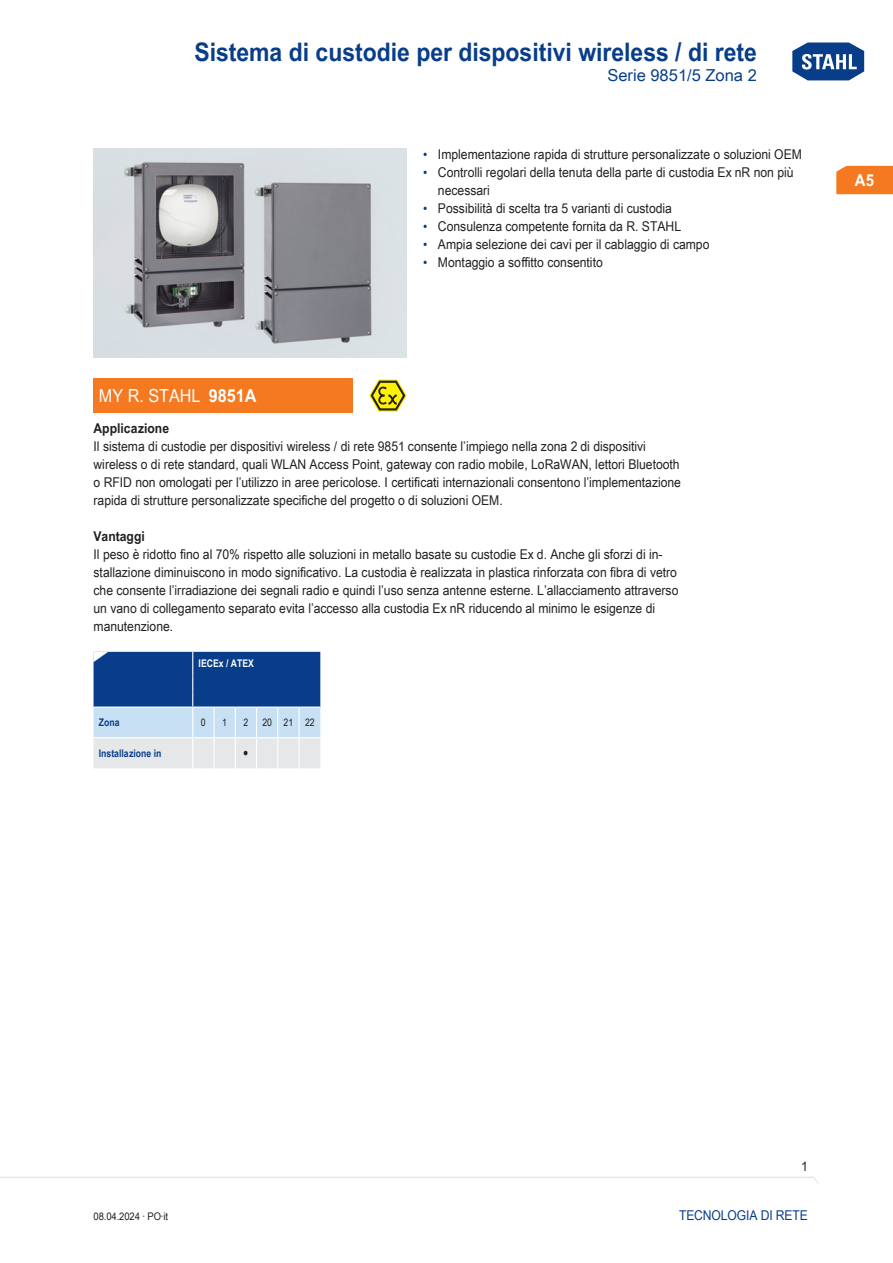
<style>
.page{position:relative;width:893px;height:1263px;background:#fff}
.page>*{position:absolute;margin:0;border:0;box-sizing:border-box;transform-origin:0 0}
.t1{font:700 25.5px "Arial Unicode MS";color:#083e89;scale:.9 1}
.TabHeader1stColumn{font:700 24px "Arial Unicode MS";color:#fff;scale:1.45 1}
.WebCode{font:18px "Arial Unicode MS";color:#fff;scale:.9 1}
.t2{font:16.5px "Arial Unicode MS";color:#083e89}
.t3{font:700 16.5px "Arial Unicode MS";color:#fff;scale:.9 1}
._00_Basic_ParaStyle{font:13.5px/18px "Arial Unicode MS";color:#231f20;scale:.9 1}
.t4{font:13.5px "Arial Unicode MS";letter-spacing:-.01em;color:#083e89;scale:.9 1}
.TabBodyZone1stColumn{font:700 10.5px "Arial Unicode MS";color:#083e89;scale:.83 1}
.TabBodyCenter{font:10.5px "Arial Unicode MS";letter-spacing:-.01em;color:#231f20;scale:.9 1}
.TabHeaderLeft{font:700 10.5px "Arial Unicode MS";color:#fff;scale:.83 1}
.TabBodyCenter-2{font:10.5px "Arial Unicode MS";letter-spacing:-.01em;color:#231f20;scale:.83 1}
.s1{font-weight:700}
.s2{color:#083e89}
</style>
<div class="page">
<svg style="left:792px;top:42px;width:73px;height:39px"></svg>
<svg style="left:0;top:1176px;width:818px;height:7px"></svg>
<div style="left:836px;top:166px;width:57px;height:28px;background:#f47921"></div>
<img style="left:94px;top:149px;width:312px;height:208px">
<svg style="left:94px;top:652px;width:226px;height:116px;background:#7797bf"></svg>
<hr style="left:298px;top:738px;width:2px;height:30px;background:#fff">
<div style="left:94px;top:378px;width:259px;height:34px;background:#f47921"></div>
<svg style="left:369px;top:379px;width:38px;height:33px"></svg>
<h1 class="t1" style="left:194px;top:33px;width:627px">Sistema di custodie per dispositivi wireless / di rete</h1>
<p class="t2" style="left:607px;top:63px;width:151px">Serie 9851/5 Zona 2</p>
<p class="WebCode" style="left:99px;top:382px;width:177px">MY R. STAHL <span class="s1">9851A</span></p>
<p class="_00_Basic_ParaStyle" style="left:423px;top:144px;width:422px"><span class="s2">•</span> I mplementazione rapida di strutture personalizzate o soluzioni OEM</p>
<p class="_00_Basic_ParaStyle" style="left:438px;top:162px;width:397px;text-indent:-15px"><span class="s2">•</span> Controlli regolari della tenuta della parte di custodia Ex nR non più necessari</p>
<p class="_00_Basic_ParaStyle" style="left:423px;top:198px;width:278px"><span class="s2">•</span> Possibilità di scelta tra 5 varianti di custodia</p>
<p class="_00_Basic_ParaStyle" style="left:423px;top:216px;width:287px"><span class="s2">•</span> Consulenza competente fornita da R. STAHL</p>
<p class="_00_Basic_ParaStyle" style="left:423px;top:234px;width:320px"><span class="s2">•</span> Ampia selezione dei cavi per il cablaggio di campo</p>
<p class="_00_Basic_ParaStyle" style="left:423px;top:252px;width:201px"><span class="s2">•</span> Montaggio a soffitto consentito</p>
<p class="_00_Basic_ParaStyle" style="left:94px;top:418px;width:615px"><span class="s1">Applicazione<br></span>I l sistema di custodie per dispositivi wireless / di rete 9851 consente l’impiego nella zona 2 di dispositivi wireless o di rete standard, quali WLAN</p>
<p class="_00_Basic_ParaStyle" style="left:94px;top:454px;width:654px;text-align:justify;text-indent:216px">Access Point, gateway con radio mobile, LoRaWAN , lettori Bluetooth o RFID non omologati per l’utilizzo in aree pericolose. I certificati internazionali consentono l’implementazione rapida di strutture personalizzate specifiche del progetto o di soluzioni OEM.</p>
<p class="_00_Basic_ParaStyle" style="left:94px;top:526px;width:651px"><span class="s1">Vantaggi<br></span>Il peso è ridotto fino al 70% rispetto alle soluzioni in metallo basate su custodie Ex d. Anche gli sforzi di in&shy;stallazione diminuiscono in modo significativo. La custodia è realizzata in plastica rinforzata con fibra di vetro che consente l’irradiazione dei segnali radio e quindi l’uso senza antenne esterne. L’allacciamento attraverso un vano di collegamento separato evita l’accesso alla custodia Ex nR riducendo al minimo le esigenze di manutenzione.</p>
<p class="TabHeader1stColumn" style="left:90px;top:639px;width:16px">◤</p>
<p class="TabHeaderLeft" style="left:199px;top:656px;width:68px">IECEx / ATEX</p>
<p class="TabBodyZone1stColumn" style="left:99px;top:715px;width:26px">Zona</p>
<p class="TabBodyCenter-2" style="left:201px;top:715px;width:7px">0</p>
<p class="TabBodyCenter-2" style="left:222px;top:715px;width:7px">1</p>
<p class="TabBodyCenter-2" style="left:243px;top:715px;width:7px">2</p>
<p class="TabBodyCenter-2" style="left:262px;top:715px;width:13px">20</p>
<p class="TabBodyCenter-2" style="left:284px;top:715px;width:13px">21</p>
<p class="TabBodyCenter-2" style="left:305px;top:715px;width:13px">22</p>
<p class="TabBodyZone1stColumn" style="left:99px;top:746px;width:77px">Installazione in</p>
<p class="TabBodyCenter-2" style="left:243px;top:746px;width:8px">●</p>
<p class="t3" style="left:855px;top:168px;width:23px">A5</p>
<p class="_00_Basic_ParaStyle" style="left:801px;top:1157px;width:9px">1</p>
<p class="TabBodyCenter" style="left:94px;top:1208px;width:84px">08.04.2024 · PO·it</p>
<p class="t4" style="left:679px;top:1205px;width:145px">Tecnologia di rete</p>
</div>
